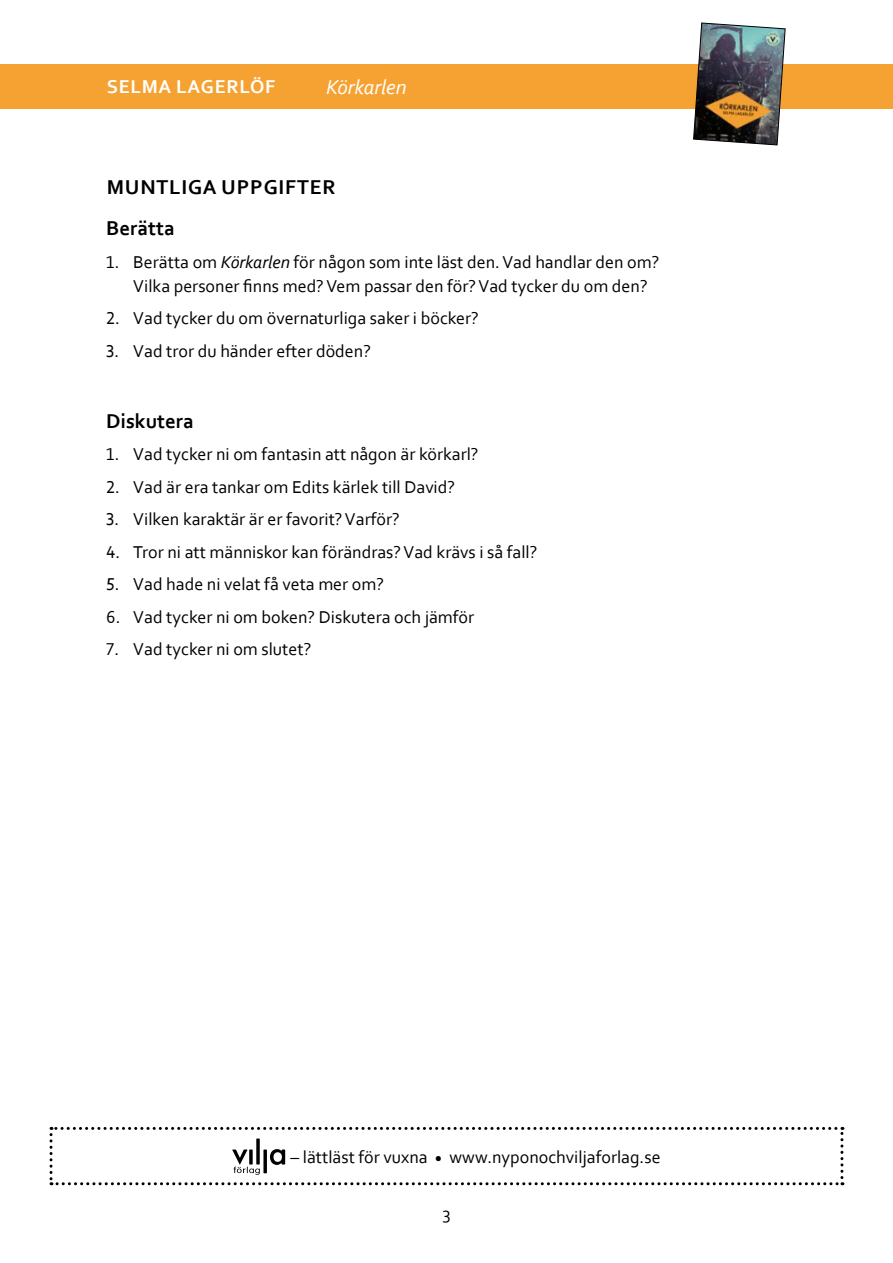
<style>
.page{position:relative;width:893px;height:1263px;background:#fff}
.page>*{position:absolute;margin:0;border:0;box-sizing:border-box;transform-origin:0 0}
.t1{font:700 21px/41px "Corbel";letter-spacing:.04em;color:#000}
.t2{font:italic 21px "Corbel";color:#fff}
.t3{font:700 21px "Corbel";color:#000}
.t4{font:700 19.5px "Corbel";letter-spacing:.04em;color:#fff}
.t5{font:18px/24px "Corbel";color:#000}
.s1{font-style:italic}
</style>
<div class="page">
<div style="left:0;top:64px;width:893px;height:44px;background:#f6a232"></div>
<img style="left:693px;top:23px;width:92px;height:122px">
<svg style="left:50px;top:1127px;width:793px;height:58px"></svg>
<p class="t4" style="left:107px;top:75px;width:170px">SELMA LAGERLÖF</p>
<p class="t2" style="left:326px;top:74px;width:82px">Körkarlen</p>
<p class="t1" style="left:106px;top:166px;width:231px">MUNTLIGA UPPGIFTER<br>Berätta</p>
<p class="t5" style="left:133px;top:249px;width:528px;text-indent:-27px">1. Berätta om <span class="s1">Körkarlen</span> för någon som inte läst den. Vad handlar den om?<br>Vilka personer finns med? Vem passar den för? Vad tycker du om den?</p>
<p class="t5" style="left:106px;top:306px;width:374px">2. Vad tycker du om övernaturliga saker i böcker?</p>
<p class="t5" style="left:106px;top:338px;width:266px">3. Vad tror du händer efter döden?</p>
<p class="t3" style="left:106px;top:407px;width:89px">Diskutera</p>
<p class="t5" style="left:106px;top:442px;width:374px">1. Vad tycker ni om fantasin att någon är körkarl?</p>
<p class="t5" style="left:106px;top:474px;width:350px">2. Vad är era tankar om Edits kärlek till David?</p>
<p class="t5" style="left:106px;top:507px;width:295px">3. Vilken karaktär är er favorit? Varför?</p>
<p class="t5" style="left:106px;top:539px;width:433px">4. Tror ni att människor kan förändras? Vad krävs i så fall?</p>
<p class="t5" style="left:106px;top:572px;width:279px">5. Vad hade ni velat få veta mer om?</p>
<p class="t5" style="left:106px;top:604px;width:369px">6. Vad tycker ni om boken? Diskutera och jämför</p>
<p class="t5" style="left:106px;top:637px;width:207px">7. Vad tycker ni om slutet?</p>
<p class="t5" style="left:291px;top:1144px;width:372px">– lättläst för vuxna <sub>•</sub> www.nyponochviljaforlag.se</p>
<p class="t5" style="left:442px;top:1200px;width:10px">3</p>
</div>
